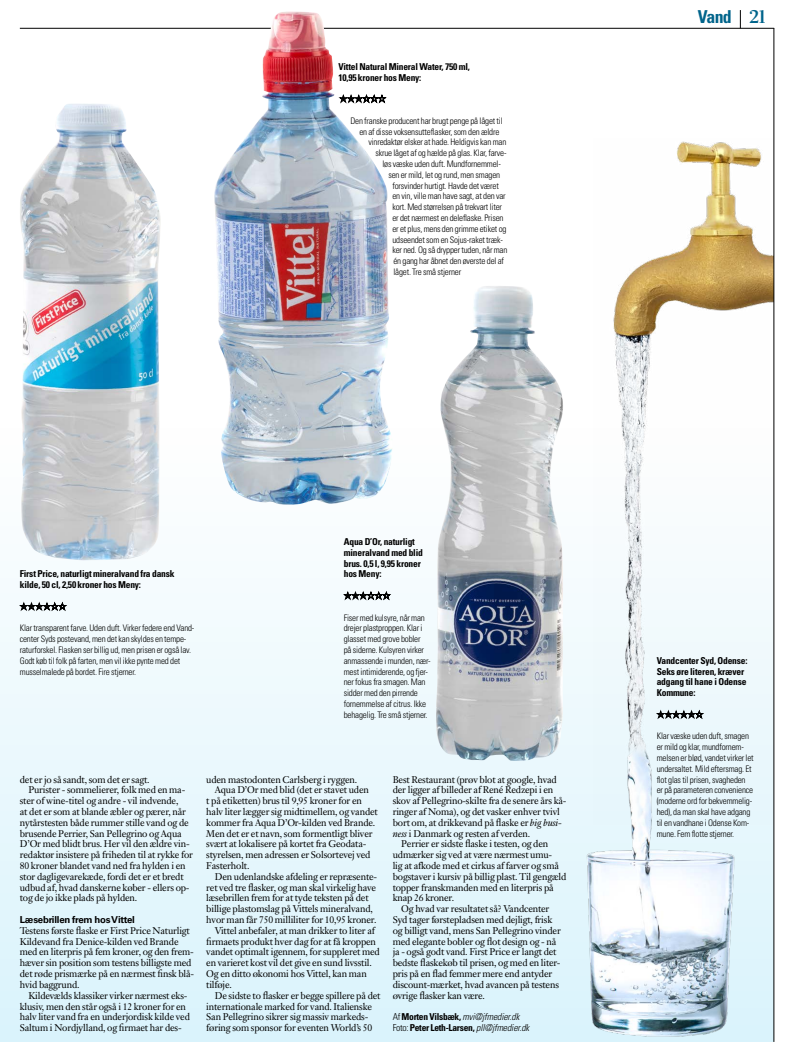
<style>
.page{position:relative;width:794px;height:1049px;background:#fff}
.page>*{position:absolute;margin:0;border:0;box-sizing:border-box;transform-origin:0 0}
.t1{font:700 condensed 17.8px "Univers LT Std";color:#00648b}
.t2{font:9.6px/10.8px "AA Janson Text";letter-spacing:-.02em;color:#000}
.t3{font:italic 300 condensed 9.6px "Univers LT Std";letter-spacing:-.01em;color:#000}
.t4{font:9.6px "AS Interstate";color:#000}
.t5{font:700 9.6px "Univers LT Std";letter-spacing:-.02em;color:#000}
.t6{font:700 condensed 9.5px/10.8px "Univers LT Std";letter-spacing:-.02em;color:#000}
.t7{font:300 condensed 9px/10.8px "Univers LT Std";letter-spacing:-.02em;color:#000}
.s1{font-family:"Expresso Head";font-weight:600;font-stretch:normal;font-size:20px}
.s2{font-style:italic}
.s3{font-style:normal}
.s4{font-weight:700;font-style:normal;font-size:9.5px}
.s5{font-weight:300;font-size:9.6px}
.s6{font-weight:300;font-style:italic;font-size:9.6px}
</style>
<div class="page">
<div style="left:0;top:415px;width:773px;height:627px;background:linear-gradient(to bottom,#fffffe,#daf3fc)"></div>
<img style="left:571px;top:727px;width:177px;height:315px">
<hr style="left:20px;top:28px;width:754px;height:1px;background:#000">
<svg style="left:740px;top:10px;width:1px;height:18px"></svg>
<svg style="left:344px;top:592px;width:46px;height:7px"></svg>
<img style="left:435px;top:286px;width:129px;height:475px">
<img style="left:213px;top:11px;width:180px;height:494px">
<svg style="left:20px;top:603px;width:46px;height:7px"></svg>
<img style="left:20px;top:104px;width:141px;height:456px">
<img style="left:593px;top:141px;width:180px;height:683px">
<svg style="left:657px;top:711px;width:46px;height:7px"></svg>
<hr style="left:773px;top:28px;width:1px;height:1014px;background:#000">
<p class="t6" style="left:338px;top:61px;width:133px">Vittel Natural Mineral Water, 750 ml,<br>10,95 kroner hos Meny:</p>
<p class="t4" style="left:339px;top:93px;width:48px">###¤¤¤</p>
<p class="t7" style="left:350px;top:115px;width:154px">Den franske producent har brugt penge på låget til</p>
<p class="t7" style="left:359px;top:126px;width:142px">en af disse voksensutteflasker, som den ældre</p>
<p class="t7" style="left:368px;top:137px;width:139px">vinredaktør elsker at hade. Heldigvis kan man</p>
<p class="t7" style="left:375px;top:148px;width:133px">skrue låget af og hælde på glas. Klar, farve-</p>
<p class="t7" style="left:382px;top:158px;width:120px">løs væske uden duft. Mundfornemmel-</p>
<p class="t7" style="left:388px;top:169px;width:113px">sen er mild, let og rund, men smagen</p>
<p class="t7" style="left:392px;top:180px;width:108px">forsvinder hurtigt. Havde det været</p>
<p class="t7" style="left:392px;top:191px;width:115px">en vin, ville man have sagt, at den var</p>
<p class="t7" style="left:392px;top:202px;width:111px">kort. Med størrelsen på trekvart liter</p>
<p class="t7" style="left:392px;top:212px;width:113px">er det nærmest en deleflaske. Prisen</p>
<p class="t7" style="left:392px;top:223px;width:116px">er et plus, mens den grimme etiket og</p>
<p class="t7" style="left:392px;top:234px;width:112px">udseendet som en Sojus-raket træk-</p>
<p class="t7" style="left:392px;top:245px;width:116px">ker ned. Og så drypper tuden, når man</p>
<p class="t7" style="left:393px;top:256px;width:112px">én gang har åbnet den øverste del af</p>
<p class="t7" style="left:393px;top:266px;width:69px">låget. Tre små stjerner</p>
<h1 class="t1" style="left:698px;top:6px;width:69px">Vand <span class="s1">21</span></h1>
<p class="t6" style="left:20px;top:569px;width:156px">First Price, naturligt mineralvand fra dansk kilde, 50 cl, 2,50 kroner hos Meny:</p>
<p class="t4" style="left:20px;top:601px;width:48px">####¤¤</p>
<p class="t7" style="left:20px;top:623px;width:176px">Klar transparent farve. Uden duft. Virker federe end Vand&shy;center Syds postevand, men det kan skyldes en tempe&shy;raturforskel. Flasken ser billig ud, men prisen er også lav.<br>Godt køb til folk på farten, men vil ikke pynte med det musselmalede på bordet. Fire stjerner.</p>
<p class="t6" style="left:344px;top:536px;width:81px">Aqua D’Or, naturligt mineralvand med blid brus. 0,5 l, 9,95 kroner hos Meny:</p>
<p class="t4" style="left:344px;top:590px;width:48px">###¤¤¤</p>
<p class="t7" style="left:344px;top:612px;width:88px">Fiser med kulsyre, når man drejer plastproppen. Klar i glasset med grove bobler på siderne. Kulsyren virker anmassende i munden, nær&shy;mest intimiderende, og fjer&shy;ner fokus fra smagen. Man sidder med den pirrende fornemmelse af citrus. Ikke behagelig. Tre små stjerner.</p>
<p class="t2" style="left:20px;top:774px;width:131px">det er jo så sandt, som det er sagt.</p>
<p class="t2" style="left:28px;top:784px;width:158px">Purister - sommelierer, folk med en ma-</p>
<p class="t2" style="left:20px;top:795px;width:160px">ster of wine-titel og andre - vil indvende,</p>
<p class="t2" style="left:20px;top:806px;width:168px">at det er som at blande æbler og pærer, når</p>
<p class="t2" style="left:20px;top:817px;width:170px">nytårstesten både rummer stille vand og de</p>
<p class="t2" style="left:20px;top:828px;width:163px">brusende Perrier, San Pellegrino og Aqua</p>
<p class="t2" style="left:20px;top:838px;width:171px">D’Or med blidt brus. Her vil den ældre vin-</p>
<p class="t2" style="left:20px;top:849px;width:175px">redaktør insistere på friheden til at rykke for</p>
<p class="t2" style="left:20px;top:860px;width:167px">80 kroner blandet vand ned fra hylden i en</p>
<p class="t2" style="left:20px;top:871px;width:165px">stor dagligevarekæde, fordi det er et bredt</p>
<p class="t2" style="left:20px;top:882px;width:171px">udbud af, hvad danskerne køber - ellers op-</p>
<p class="t2" style="left:20px;top:892px;width:119px">tog de jo ikke plads på hylden.</p>
<p class="t5" style="left:20px;top:913px;width:117px">Læsebrillen frem hos Vittel</p>
<p class="t2" style="left:20px;top:925px;width:176px">Testens første flaske er First Price Naturligt Kildevand fra Denice-kilden ved Brande med en literpris på fem kroner, og den frem&shy;hæver sin position som testens billigste med det røde prismærke på en nærmest finsk blå&shy;hvid baggrund.</p>
<p class="t2" style="left:20px;top:990px;width:172px;text-indent:9px">Kildevælds klassiker virker nærmest eks&shy;klusiv, men den står også i 12 kroner for en halv liter vand fra en underjordisk kilde ved Saltum i Nordjylland, og firmaet har des-</p>
<p class="t2" style="left:206px;top:774px;width:153px">uden mastodonten Carlsberg i ryggen.</p>
<p class="t2" style="left:215px;top:784px;width:156px">Aqua D’Or med blid (det er stavet uden</p>
<p class="t2" style="left:206px;top:795px;width:157px">t på etiketten) brus til 9,95 kroner for en</p>
<p class="t2" style="left:206px;top:806px;width:173px">halv liter lægger sig midtimellem, og vandet</p>
<p class="t2" style="left:206px;top:817px;width:170px">kommer fra Aqua D’Or-kilden ved Brande.</p>
<p class="t2" style="left:206px;top:828px;width:168px">Men det er et navn, som formentligt bliver</p>
<p class="t2" style="left:206px;top:838px;width:162px">svært at lokalisere på kortet fra Geodata-</p>
<p class="t2" style="left:206px;top:849px;width:166px">styrelsen, men adressen er Solsortevej ved</p>
<p class="t2" style="left:206px;top:860px;width:45px">Fasterholt.</p>
<p class="t2" style="left:215px;top:871px;width:164px">Den udenlandske afdeling er repræsente-</p>
<p class="t2" style="left:206px;top:882px;width:171px">ret ved tre flasker, og man skal virkelig have</p>
<p class="t2" style="left:206px;top:892px;width:164px">læsebrillen frem for at tyde teksten på det</p>
<p class="t2" style="left:206px;top:903px;width:168px">billige plastomslag på Vittels mineralvand,</p>
<p class="t2" style="left:206px;top:914px;width:172px">hvor man får 750 milliliter for 10,95 kroner.</p>
<p class="t2" style="left:215px;top:925px;width:162px">Vittel anbefaler, at man drikker to liter af</p>
<p class="t2" style="left:206px;top:936px;width:171px">firmaets produkt hver dag for at få kroppen</p>
<p class="t2" style="left:206px;top:946px;width:175px">vandet optimalt igennem, for suppleret med</p>
<p class="t2" style="left:206px;top:957px;width:167px">en varieret kost vil det give en sund livsstil.</p>
<p class="t2" style="left:206px;top:968px;width:162px">Og en ditto økonomi hos Vittel, kan man</p>
<p class="t2" style="left:206px;top:979px;width:27px">tilføje.</p>
<p class="t2" style="left:215px;top:990px;width:167px">De sidste to flasker er begge spillere på det</p>
<p class="t2" style="left:206px;top:1000px;width:167px">internationale marked for vand. Italienske</p>
<p class="t2" style="left:206px;top:1011px;width:164px">San Pellegrino sikrer sig massiv markeds-</p>
<p class="t2" style="left:206px;top:1022px;width:168px">føring som sponsor for eventen World’s 50</p>
<p class="t2" style="left:393px;top:774px;width:166px">Best Restaurant (prøv blot at google, hvad</p>
<p class="t2" style="left:393px;top:784px;width:162px">der ligger af billeder af René Redzepi i en</p>
<p class="t2" style="left:393px;top:795px;width:175px">skov af Pellegrino-skilte fra de senere års kå-</p>
<p class="t2" style="left:393px;top:806px;width:169px">ringer af Noma), og det vasker enhver tvivl</p>
<p class="t2" style="left:393px;top:817px;width:171px">bort om, at drikkevand på flaske er <span class="s2">big busi-</span></p>
<p class="t2" style="left:393px;top:828px;width:139px"><span class="s2">ness</span> i Danmark og resten af verden.</p>
<p class="t2" style="left:401px;top:838px;width:149px">Perrier er sidste flaske i testen, og den</p>
<p class="t2" style="left:393px;top:849px;width:161px">udmærker sig ved at være nærmest umu-</p>
<p class="t2" style="left:393px;top:860px;width:168px">lig at afkode med et cirkus af farver og små</p>
<p class="t2" style="left:393px;top:871px;width:175px">bogstaver i kursiv på billig plast. Til gengæld</p>
<p class="t2" style="left:393px;top:882px;width:163px">topper franskmanden med en literpris på</p>
<p class="t2" style="left:393px;top:892px;width:63px">knap 26 kroner.</p>
<p class="t2" style="left:401px;top:903px;width:150px">Og hvad var resultatet så? Vandcenter</p>
<p class="t2" style="left:393px;top:914px;width:161px">Syd tager førstepladsen med dejligt, frisk</p>
<p class="t2" style="left:393px;top:925px;width:170px">og billigt vand, mens San Pellegrino vinder</p>
<p class="t2" style="left:393px;top:936px;width:165px">med elegante bobler og flot design og - nå</p>
<p class="t2" style="left:393px;top:946px;width:165px">ja - også godt vand. First Price er langt det</p>
<p class="t2" style="left:393px;top:957px;width:169px">bedste flaskekøb til prisen, og med en liter-</p>
<p class="t2" style="left:393px;top:968px;width:161px">pris på en flad femmer mere end antyder</p>
<p class="t2" style="left:393px;top:979px;width:168px">discount-mærket, hvad avancen på testens</p>
<p class="t2" style="left:393px;top:990px;width:94px">øvrige flasker kan være.</p>
<p class="t3" style="left:393px;top:1011px;width:128px"><span class="s3">Af</span> <span class="s4">Morten Vilsbæk,</span> mvi@jfmedier.dk</p>
<p class="t6" style="left:393px;top:1022px;width:138px"><span class="s5">Foto:</span> Peter Leth-Larsen, <span class="s6">pll@jfmedier.dk</span></p>
<p class="t6" style="left:657px;top:655px;width:92px">Vandcenter Syd, Odense:<br>Seks øre literen, kræver adgang til hane i Odense<br>Kommune:</p>
<p class="t4" style="left:657px;top:709px;width:48px">#####¤</p>
<p class="t7" style="left:657px;top:731px;width:98px">Klar væske uden duft, smagen er mild og klar, mundfornem&shy;melsen er blød, vandet virker let undersaltet. Mild eftersmag. Et flot glas til prisen, svagheden er på parameteren convenience (moderne ord for bekvemmelig&shy;hed), da man skal have adgang til en vandhane i Odense Kom&shy;mune. Fem flotte stjerner.</p>
</div>
